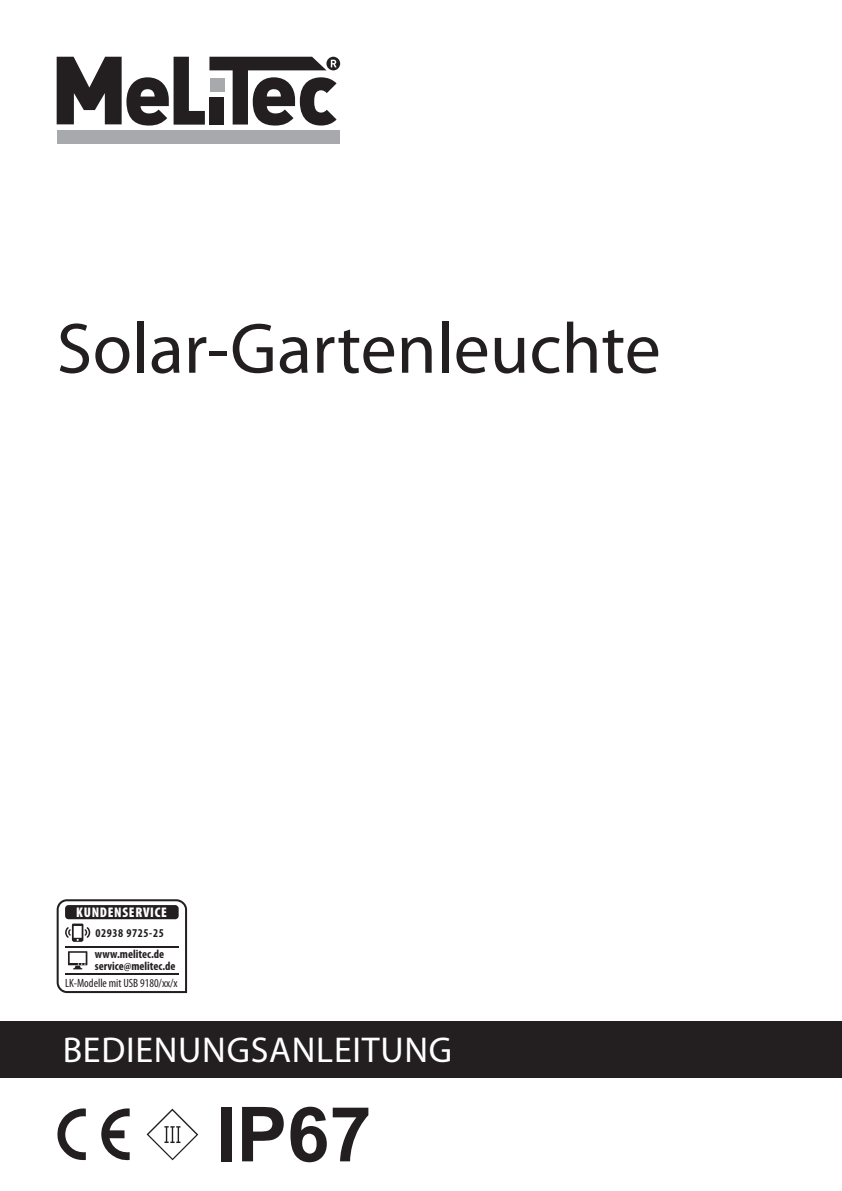
<style>
.page{position:relative;width:842px;height:1191px;background:#fff}
.page>*{position:absolute;margin:0;border:0;box-sizing:border-box;transform-origin:0 0}
.t1{font:700 76px "Arial";color:#231f20}
.t2{font:72px "Myriad Pro";color:#231f20}
.t3{font:36px "Myriad Pro";letter-spacing:.02em;color:#fff}
.t4{font:900 condensed 14px "Myriad Pro";letter-spacing:.05em;color:#fff}
.t5{font:700 condensed 12px/20.8px "Myriad Pro";letter-spacing:.025em;color:#231f20}
.t6{font:condensed 12px "Myriad Pro";color:#231f20}
.t7{font:700 condensed 12px "Myriad Pro";color:#231f20}
</style>
<div class="page">
<div style="left:0;top:1020px;width:842px;height:57px;background:#231f20"></div>
<svg style="left:57px;top:1108px;width:73px;height:52px"></svg>
<svg style="left:147px;top:1108px;width:51px;height:52px"></svg>
<div style="left:57px;top:130px;width:282px;height:14px;background:#a8a9ad"></div>
<svg style="left:57px;top:57px;width:283px;height:69px"></svg>
<svg style="left:57px;top:899px;width:130px;height:94px"></svg>
<div style="left:65px;top:905px;width:114px;height:14px;background:#231f20;border-radius:3px"></div>
<h2 class="t2" style="left:57px;top:309px;width:606px">Solar-Gartenleuchte</h2>
<p class="t4" style="left:76px;top:904px;width:92px">KUNDENSERVICE</p>
<p class="t5" style="left:95px;top:923px;width:71px">02938 9725-25 www.melitec.de</p>
<p class="t7" style="left:95px;top:959px;width:82px">service@melitec.de</p>
<p class="t6" style="left:65px;top:976px;width:114px">LK-Modelle mit USB 9180/xx/x</p>
<h3 class="t3" style="left:63px;top:1030px;width:391px">BEDIENUNGSANLEITUNG</h3>
<h1 class="t1" style="left:215px;top:1081px;width:158px">IP67</h1>
</div>
